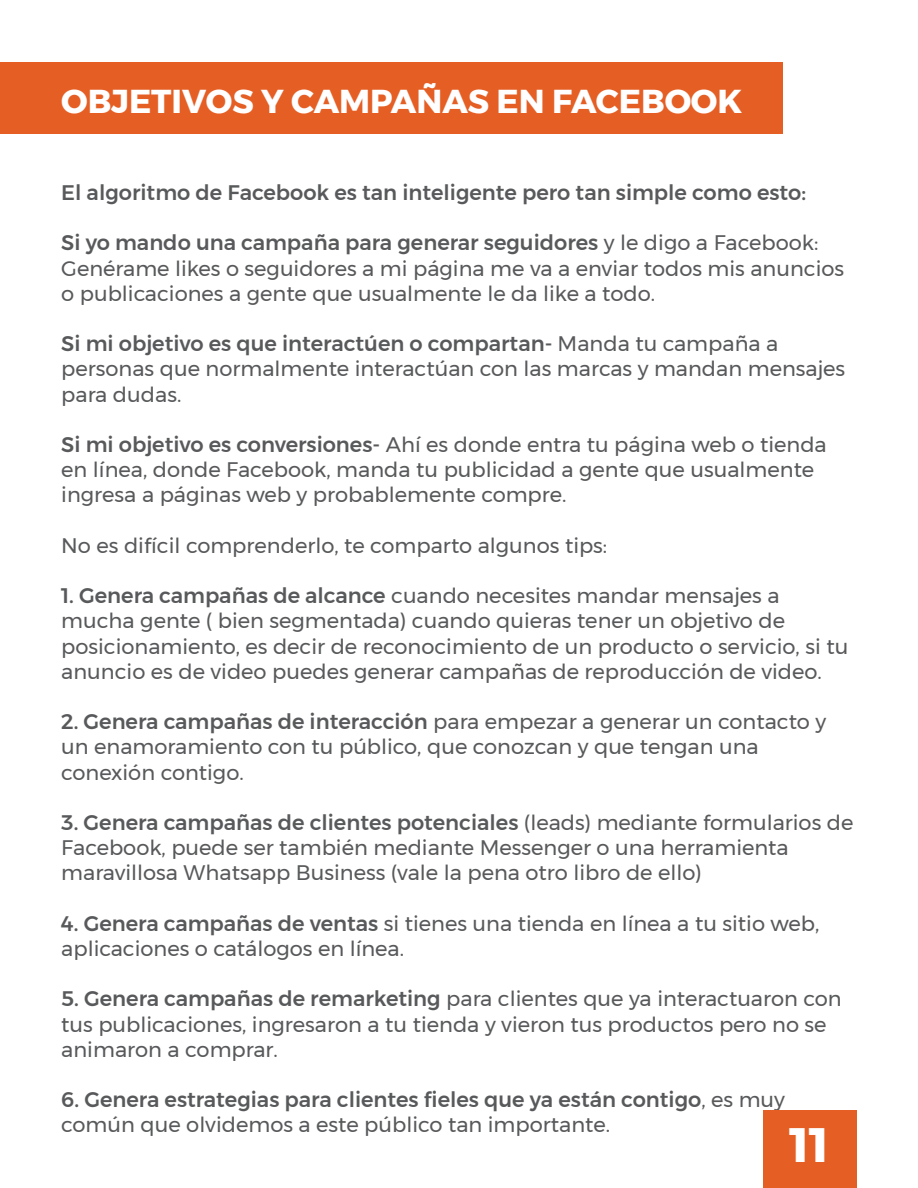
<style>
.page{position:relative;width:918px;height:1188px;background:#fff}
.page>*{position:absolute;margin:0;border:0;box-sizing:border-box;transform-origin:0 0}
.t1{font:700 48.15px "Montserrat";color:#fff}
.t2{font:700 33px "Montserrat";color:#fff}
.t3{font:21px/25.2px "Montserrat";color:#58595b}
.t4{font:500 21px/25.2px "Montserrat";color:#58595b}
.s1{font-weight:500}
.s2{font-weight:400}
</style>
<div class="page">
<div style="left:0;top:62px;width:782px;height:71px;background:#e55f25"></div>
<div style="left:763px;top:1110px;width:94px;height:78px;background:#e55f25"></div>
<h2 class="t2" style="left:61px;top:74px;width:682px">OBJETIVOS Y CAMPAÑAS EN FACEBOOK</h2>
<p class="t4" style="left:61px;top:180px;width:746px">El algoritmo de Facebook es tan inteligente pero tan simple como esto:</p>
<p class="t3" style="left:61px;top:230px;width:784px"><span class="s1">Si yo mando una campaña para generar seguidores</span> y le digo a Facebook:<br>Genérame likes o seguidores a mi página me va a enviar todos mis anuncios o publicaciones a gente que usualmente le da like a todo.</p>
<p class="t3" style="left:61px;top:331px;width:786px"><span class="s1">Si mi objetivo es que interactúen o compartan-</span> Manda tu campaña a personas que normalmente interactúan con las marcas y mandan mensajes para dudas.</p>
<p class="t3" style="left:61px;top:432px;width:767px"><span class="s1">Si mi objetivo es conversiones-</span> Ahí es donde entra tu página web o tienda en línea, donde Facebook, manda tu publicidad a gente que usualmente ingresa a páginas web y probablemente compre.</p>
<p class="t3" style="left:61px;top:532px;width:548px">No es difícil comprenderlo, te comparto algunos tips:</p>
<p class="t3" style="left:61px;top:583px;width:789px"><span class="s1">1. Genera campañas de alcance</span> cuando necesites mandar mensajes a mucha gente ( bien segmentada) cuando quieras tener un objetivo de posicionamiento, es decir de reconocimiento de un producto o servicio, si tu anuncio es de video puedes generar campañas de reproducción de video.</p>
<p class="t3" style="left:61px;top:709px;width:766px"><span class="s1">2. Genera campañas de interacción</span> para empezar a generar un contacto y un enamoramiento con tu público, que conozcan y que tengan una conexión contigo.</p>
<p class="t3" style="left:61px;top:810px;width:794px"><span class="s1">3. Genera campañas de clientes potenciales</span> (leads) mediante formularios de<br>Facebook, puede ser también mediante Messenger o una herramienta maravillosa Whatsapp Business (vale la pena otro libro de ello)</p>
<p class="t3" style="left:61px;top:910px;width:760px"><span class="s1">4. Genera campañas de ventas</span> si tienes una tienda en línea a tu sitio web, aplicaciones o catálogos en línea.</p>
<p class="t3" style="left:61px;top:986px;width:782px"><span class="s1">5. Genera campañas de remarketing</span> para clientes que ya interactuaron con tus publicaciones, ingresaron a tu tienda y vieron tus productos pero no se animaron a comprar.</p>
<p class="t4" style="left:61px;top:1087px;width:725px">6. Genera estrategias para clientes fieles que ya están contigo<span class="s2">, es muy común que olvidemos a este público tan importante.</span></p>
<h1 class="t1" style="left:790px;top:1106px;width:40px">11</h1>
</div>
